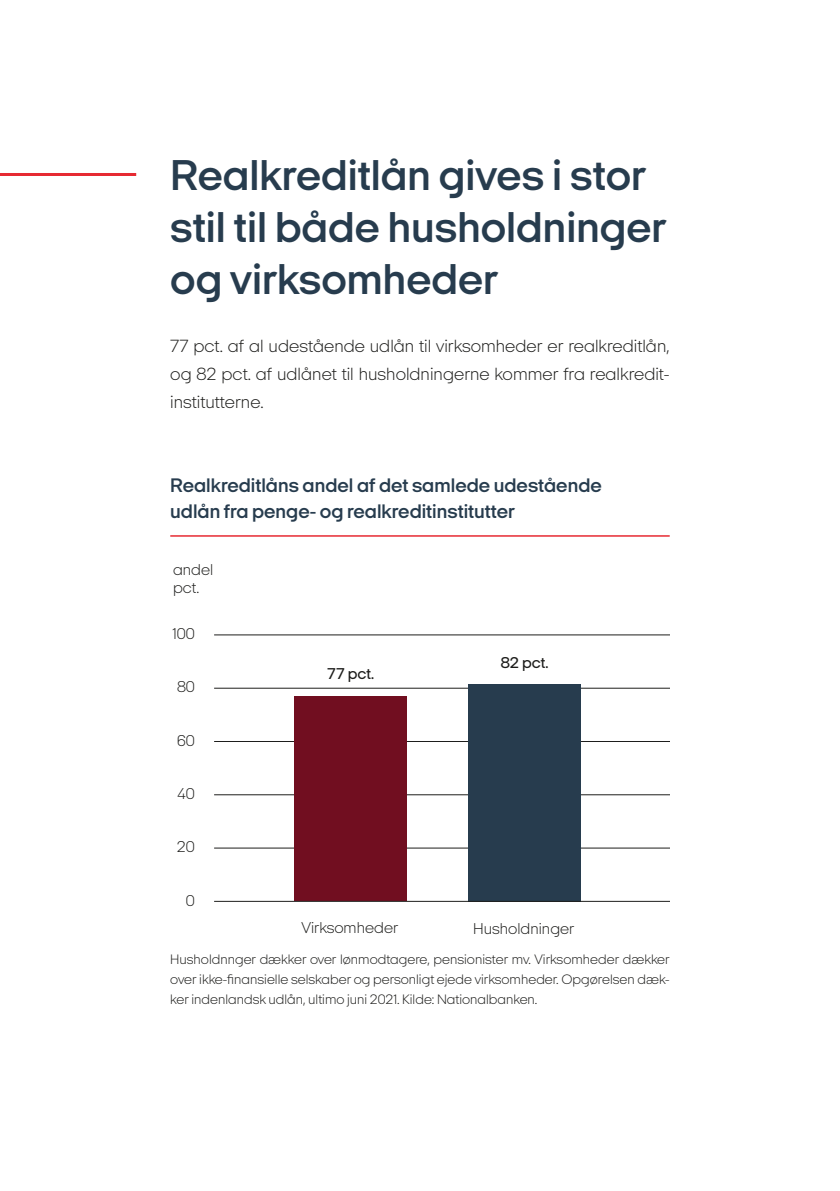
<style>
.page{position:relative;width:840px;height:1191px;background:#fff}
.page>*{position:absolute;margin:0;border:0;box-sizing:border-box;transform-origin:0 0}
.t1{font:600 44px/52px "Italian Plate No 2 Expanded";color:#273c4e}
.t2{font:600 20px/26px "Italian Plate No 2 Expanded";color:#273c4e}
.t3{font:200 18px/28px "Italian Plate No 2 Expanded";color:#1d1d1b;text-align:justify}
.t4{font:200 16px/18px "Italian Plate No 2 Expanded";color:#1d1d1b}
.t5{font:500 16px "Italian Plate No 2 Expanded";color:#1d1d1b}
.t6{font:200 14px/20px "Italian Plate No 2 Expanded";color:#1d1d1b;text-align:justify}
</style>
<div class="page">
<hr style="left:0;top:173px;width:136px;height:3px;background:#e62a32">
<hr style="left:170px;top:535px;width:499px;height:2px;background:#e62a32">
<hr style="left:214px;top:847px;width:455px;height:1px;background:#1e1e1c">
<hr style="left:214px;top:794px;width:455px;height:1px;background:#1e1e1c">
<hr style="left:214px;top:741px;width:455px;height:1px;background:#1e1e1c">
<hr style="left:214px;top:688px;width:455px;height:1px;background:#1e1e1c">
<hr style="left:214px;top:634px;width:455px;height:1px;background:#1e1e1c">
<div style="left:294px;top:696px;width:112px;height:205px;background:#710e20"></div>
<div style="left:468px;top:683px;width:112px;height:218px;background:#273c4e"></div>
<hr style="left:214px;top:901px;width:455px;height:1px;background:#1e1e1c">
<h1 class="t1" style="left:170px;top:149px;width:497px">Realkreditlån gives i stor stil til både husholdninger og virksomheder</h1>
<p class="t3" style="left:170px;top:332px;width:500px">77 pct. af al udestående udlån til virksomheder er realkreditlån, og 82 pct. af udlånet til husholdningerne kommer fra realkredit&shy;institutterne.</p>
<h2 class="t2" style="left:170px;top:472px;width:433px">Realkreditlåns andel af det samlede udestående udlån fra penge- og realkreditinstitutter</h2>
<p class="t4" style="left:173px;top:560px;width:42px">andel pct.</p>
<p class="t4" style="left:172px;top:624px;width:24px">100</p>
<p class="t4" style="left:177px;top:678px;width:20px">80</p>
<p class="t4" style="left:177px;top:731px;width:19px">60</p>
<p class="t4" style="left:177px;top:784px;width:19px">40</p>
<p class="t4" style="left:177px;top:838px;width:20px">20</p>
<p class="t4" style="left:186px;top:891px;width:11px">0</p>
<p class="t5" style="left:327px;top:665px;width:48px">77 pct.</p>
<p class="t5" style="left:500px;top:654px;width:49px">82 pct.</p>
<p class="t4" style="left:301px;top:918px;width:98px">Virksomheder</p>
<p class="t4" style="left:473px;top:919px;width:103px">Husholdninger</p>
<p class="t6" style="left:170px;top:949px;width:500px">Husholdnnger dækker over lønmodtagere, pensionister mv. Virksomheder dækker over ikke-finansielle selskaber og personligt ejede virksomheder. Opgørelsen dæk&shy;ker indenlandsk udlån, ultimo juni 2021. Kilde: Nationalbanken.</p>
</div>
